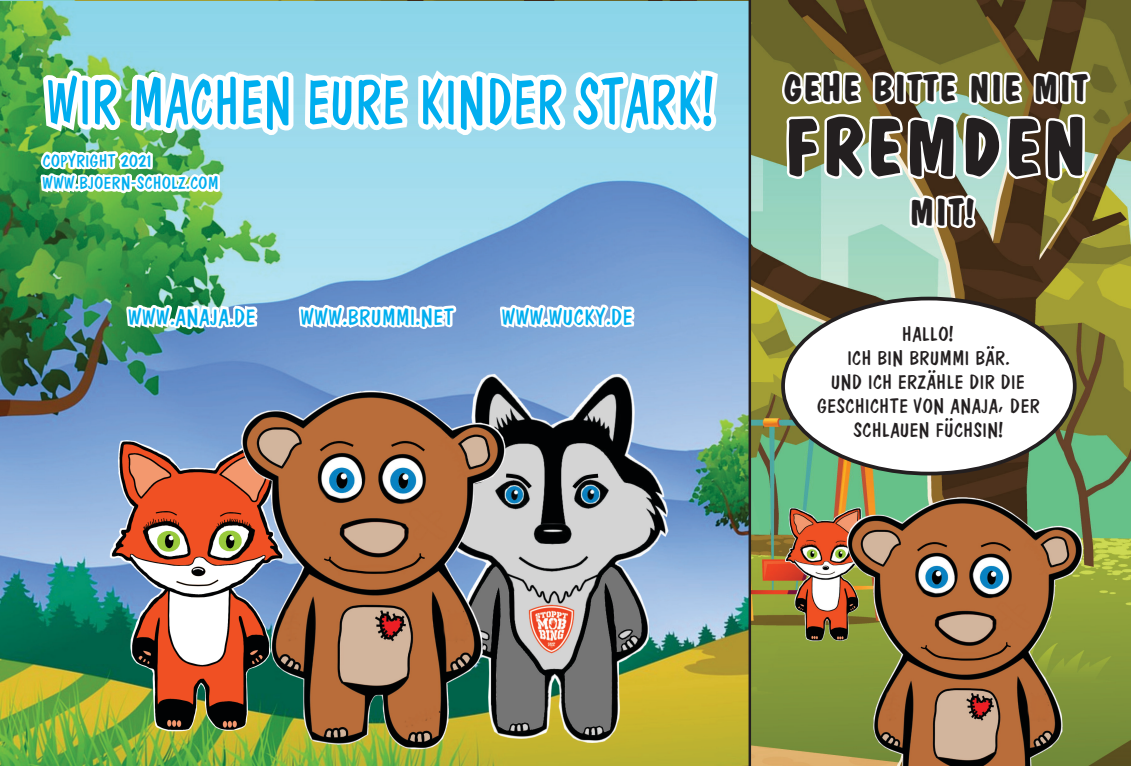
<style>
.page{position:relative;width:1131px;height:766px;background:#fff}
.page>*{position:absolute;margin:0;border:0;box-sizing:border-box;transform-origin:0 0}
.t1{font:700 81.25px "Dominica Cyr";color:#231f20}
.t2{font:64px "Dominican";color:#00aeef;scale:.8 1}
.t3{font:700 37.5px "Dominica Cyr";color:#231f20}
.t4{font:22.5px "Dominican";color:#00aeef}
.Absatzformat_1{font:20px/23.8px "Dominican";color:#231f20;text-align:center}
.t5{font:17.5px "Dominican";color:#00aeef}
</style>
<div class="page">
<img style="left:0;top:0;width:1130px;height:765px">
<img style="left:762px;top:486px;width:65px;height:169px">
<img style="left:827px;top:469px;width:268px;height:296px">
<svg style="left:778px;top:0;width:314px;height:504px"></svg>
<img style="left:0;top:1px;width:748px;height:764px">
<svg style="left:748px;top:0;width:3px;height:765px;background:#353a39"></svg>
<img style="left:60px;top:393px;width:159px;height:370px">
<img style="left:460px;top:326px;width:282px;height:439px">
<img style="left:219px;top:359px;width:306px;height:406px">
<svg style="left:123px;top:273px;width:137px;height:120px;background:#70a4ae"></svg>
<svg style="left:296px;top:257px;width:164px;height:111px"></svg>
<svg style="left:497px;top:273px;width:140px;height:96px"></svg>
<svg style="left:37px;top:0;width:687px;height:236px"></svg>
<p class="t2" style="left:47px;top:60px;width:836px">WIR MACHEN EURE KINDER STARK!</p>
<p class="t5" style="left:43px;top:149px;width:110px">COPYRIGHT 2021</p>
<p class="t5" style="left:43px;top:171px;width:178px">WWW.BJOERN-SCHOLZ.COM</p>
<p class="t4" style="left:128px;top:302px;width:129px">WWW.ANAJA.DE</p>
<p class="t4" style="left:300px;top:302px;width:155px">WWW.BRUMMI.NET</p>
<p class="t4" style="left:501px;top:302px;width:133px">WWW.WUCKY.DE</p>
<p class="t3" style="left:782px;top:67px;width:307px">GEHE BITTE NIE MIT</p>
<p class="t1" style="left:782px;top:102px;width:307px">FREMDEN</p>
<p class="t3" style="left:909px;top:191px;width:68px">MIT!</p>
<p class="Absatzformat_1" style="left:847px;top:322px;width:164px">HALLO!<br>ICH BIN BRUMMI BÄR.</p>
<p class="Absatzformat_1" style="left:816px;top:369px;width:224px">UND ICH ERZÄHLE DIR DIE<br>GESCHICHTE VON ANAJA, DER<br>SCHLAUEN FÜCHSIN!</p>
</div>
